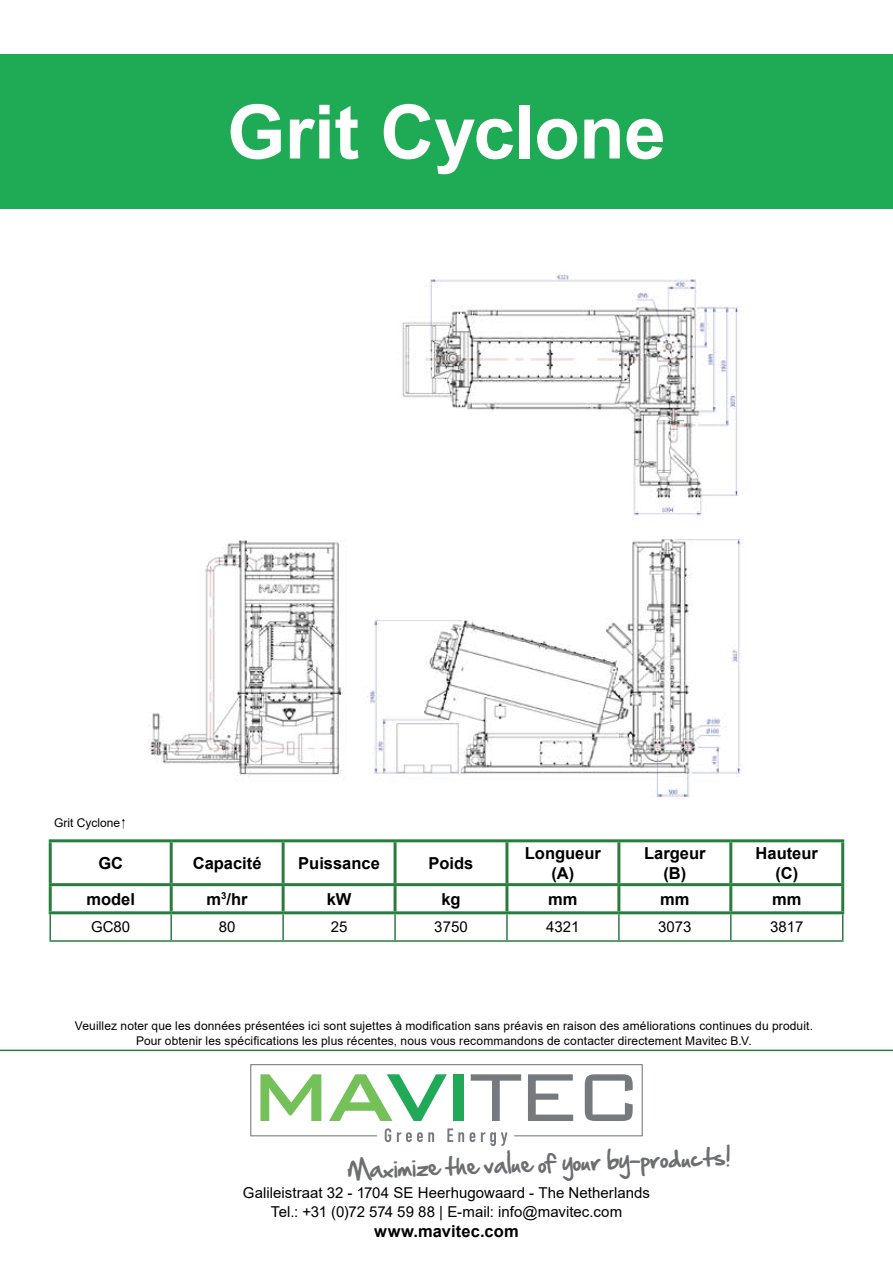
<style>
.page{position:relative;width:893px;height:1263px;background:#fff}
.page>*{position:absolute;margin:0;border:0;box-sizing:border-box;transform-origin:0 0}
.t1{font:700 75px "Arial";letter-spacing:-.01em;color:#fff}
.t2{font:21px "Hand Of Sean";color:#6d6e71}
.t3{font:700 16.5px/19.8px "Arial";color:#000;text-align:center}
.t4{font:15px/19.5px "Arial";color:#000;text-align:center}
.t5{font:12px/14.4px "Arial";letter-spacing:.01em;color:#000;text-align:center}
</style>
<div class="page">
<div style="left:0;top:54px;width:893px;height:154px;background:#1faa55"></div>
<svg style="left:250px;top:1064px;width:393px;height:82px"></svg>
<img style="left:148px;top:273px;width:596px;height:526px">
<hr style="left:170px;top:842px;width:3px;height:41px;background:#297c3f">
<hr style="left:170px;top:886px;width:3px;height:25px;background:#297c3f">
<hr style="left:170px;top:914px;width:2px;height:26px;background:#297c3f">
<hr style="left:282px;top:842px;width:3px;height:41px;background:#297c3f">
<hr style="left:282px;top:886px;width:3px;height:25px;background:#297c3f">
<hr style="left:282px;top:914px;width:2px;height:26px;background:#297c3f">
<hr style="left:394px;top:842px;width:3px;height:41px;background:#297c3f">
<hr style="left:394px;top:886px;width:3px;height:25px;background:#297c3f">
<hr style="left:394px;top:914px;width:2px;height:26px;background:#297c3f">
<hr style="left:505px;top:842px;width:3px;height:41px;background:#297c3f">
<hr style="left:505px;top:886px;width:3px;height:25px;background:#297c3f">
<hr style="left:506px;top:914px;width:2px;height:26px;background:#297c3f">
<hr style="left:617px;top:842px;width:3px;height:41px;background:#297c3f">
<hr style="left:617px;top:886px;width:3px;height:25px;background:#297c3f">
<hr style="left:618px;top:914px;width:2px;height:26px;background:#297c3f">
<hr style="left:729px;top:842px;width:3px;height:41px;background:#297c3f">
<hr style="left:729px;top:886px;width:3px;height:25px;background:#297c3f">
<hr style="left:730px;top:914px;width:2px;height:26px;background:#297c3f">
<hr style="left:49px;top:886px;width:3px;height:25px;background:#297c3f">
<hr style="left:841px;top:886px;width:3px;height:25px;background:#297c3f">
<hr style="left:49px;top:839px;width:122px;height:3px;background:#297c3f">
<hr style="left:49px;top:842px;width:3px;height:41px;background:#297c3f">
<hr style="left:171px;top:839px;width:112px;height:3px;background:#297c3f">
<hr style="left:283px;top:839px;width:112px;height:3px;background:#297c3f">
<hr style="left:395px;top:839px;width:112px;height:3px;background:#297c3f">
<hr style="left:507px;top:839px;width:112px;height:3px;background:#297c3f">
<hr style="left:619px;top:839px;width:112px;height:3px;background:#297c3f">
<hr style="left:731px;top:839px;width:113px;height:3px;background:#297c3f">
<hr style="left:841px;top:842px;width:3px;height:41px;background:#297c3f">
<hr style="left:49px;top:883px;width:122px;height:3px;background:#297c3f">
<hr style="left:171px;top:883px;width:112px;height:3px;background:#297c3f">
<hr style="left:283px;top:883px;width:112px;height:3px;background:#297c3f">
<hr style="left:395px;top:883px;width:112px;height:3px;background:#297c3f">
<hr style="left:507px;top:883px;width:112px;height:3px;background:#297c3f">
<hr style="left:619px;top:883px;width:112px;height:3px;background:#297c3f">
<hr style="left:731px;top:883px;width:113px;height:3px;background:#297c3f">
<hr style="left:49px;top:911px;width:122px;height:3px;background:#297c3f">
<hr style="left:171px;top:911px;width:112px;height:3px;background:#297c3f">
<hr style="left:283px;top:911px;width:112px;height:3px;background:#297c3f">
<hr style="left:395px;top:911px;width:112px;height:3px;background:#297c3f">
<hr style="left:507px;top:911px;width:112px;height:3px;background:#297c3f">
<hr style="left:619px;top:911px;width:112px;height:3px;background:#297c3f">
<hr style="left:731px;top:911px;width:113px;height:3px;background:#297c3f">
<hr style="left:49px;top:914px;width:2px;height:26px;background:#297c3f">
<svg style="left:842px;top:914px;width:1px;height:26px"></svg>
<hr style="left:49px;top:940px;width:122px;height:2px;background:#297c3f">
<hr style="left:171px;top:940px;width:112px;height:2px;background:#297c3f">
<hr style="left:283px;top:940px;width:112px;height:2px;background:#297c3f">
<hr style="left:395px;top:940px;width:112px;height:2px;background:#297c3f">
<hr style="left:507px;top:940px;width:112px;height:2px;background:#297c3f">
<hr style="left:619px;top:940px;width:112px;height:2px;background:#297c3f">
<hr style="left:731px;top:940px;width:112px;height:2px;background:#297c3f">
<hr style="left:0;top:1049px;width:893px;height:2px;background:#297c3f">
<h1 class="t1" style="left:227px;top:79px;width:440px">Grit Cyclone</h1>
<p class="t5" style="left:54px;top:816px;width:74px">Grit Cyclone ⁭</p>
<h3 class="t3" style="left:98px;top:853px;width:26px">GC</h3>
<h3 class="t3" style="left:193px;top:853px;width:70px">Capacité</h3>
<h3 class="t3" style="left:298px;top:853px;width:83px">Puissance</h3>
<h3 class="t3" style="left:429px;top:853px;width:46px">Poids</h3>
<h3 class="t3" style="left:525px;top:843px;width:78px">Longueur (A)</h3>
<h3 class="t3" style="left:644px;top:843px;width:63px">Largeur (B)</h3>
<h3 class="t3" style="left:756px;top:843px;width:64px">Hauteur (C)</h3>
<h3 class="t3" style="left:86px;top:889px;width:50px">model</h3>
<h3 class="t3" style="left:207px;top:889px;width:43px">m<sup>3</sup>/hr</h3>
<h3 class="t3" style="left:327px;top:889px;width:26px">kW</h3>
<h3 class="t3" style="left:441px;top:889px;width:21px">kg</h3>
<h3 class="t3" style="left:548px;top:889px;width:31px">mm</h3>
<h3 class="t3" style="left:660px;top:889px;width:31px">mm</h3>
<h3 class="t3" style="left:772px;top:889px;width:31px">mm</h3>
<p class="t4" style="left:91px;top:917px;width:41px">GC80</p>
<p class="t4" style="left:219px;top:917px;width:18px">80</p>
<p class="t4" style="left:331px;top:917px;width:18px">25</p>
<p class="t4" style="left:434px;top:917px;width:35px">3750</p>
<p class="t4" style="left:546px;top:917px;width:35px">4321</p>
<p class="t4" style="left:658px;top:917px;width:35px">3073</p>
<p class="t4" style="left:770px;top:917px;width:35px">3817</p>
<p class="t5" style="left:75px;top:1019px;width:740px">Veuillez noter que les données présentées ici sont sujettes à modification sans préavis en raison des améliorations continues du produit.<br>Pour obtenir les spécifications les plus récentes, nous vous recommandons de contacter directement Mavitec B.V.</p>
<h2 class="t2" style="left:347px;top:1151px;width:385px;rotate:-2deg">Maximize the value of your by-products!</h2>
<p class="t4" style="left:243px;top:1182px;width:409px">Galileistraat 32 - 1704 SE Heerhugowaard - The Netherlands<br>Tel.: +31 (0)72 574 59 88 | E-mail: info@mavitec.com</p>
<h3 class="t3" style="left:374px;top:1221px;width:146px">www.mavitec.com</h3>
</div>
